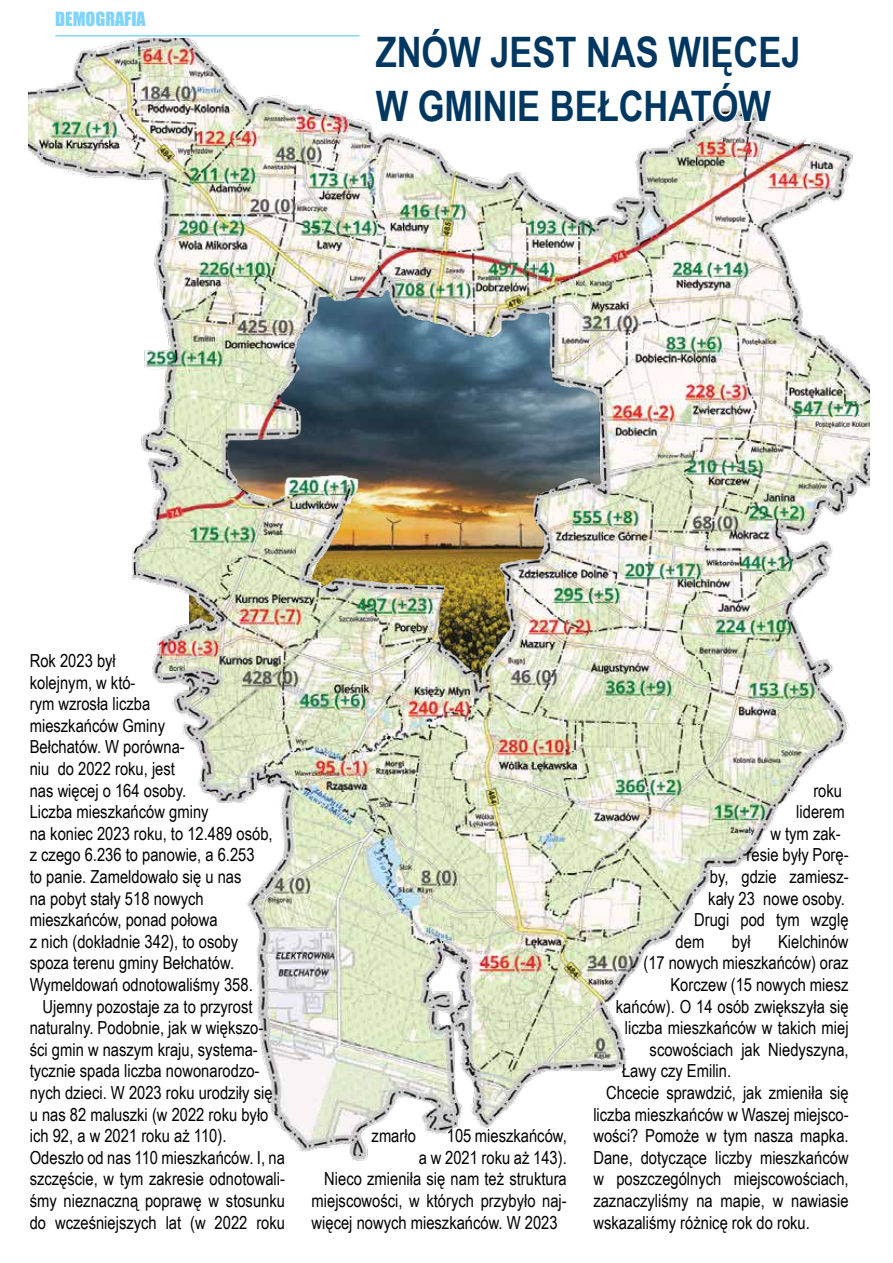
<style>
.page{position:relative;width:893px;height:1263px;background:#fff}
.page>*{position:absolute;margin:0;border:0;box-sizing:border-box;transform-origin:0 0}
.t1{font:700 42px/54px "Arial Narrow";color:#003760}
.t2{font:18px/21.6px "Arial Narrow";color:#000}
.t3{font:18px "Impact";color:#81d4f7}
</style>
<div class="page">
<hr style="left:55px;top:35px;width:304px;height:2px;background:#81d4f7">
<img style="left:29px;top:39px;width:841px;height:1122px">
<svg style="left:372px;top:39px;width:429px;height:88px"></svg>
<p class="t3" style="left:55px;top:5px;width:92px">DEMOGRAFIA</p>
<h1 class="t1" style="left:376px;top:23px;width:426px">ZNÓW JEST NAS WI ĘCEJ<br>W GMI NIE BEŁCHATÓW</h1>
<p class="t2" style="left:30px;top:649px;width:244px">Rok 2023 był<br>kolejnym, w któ-<br>rym wzrosła liczba<br>mieszkańców Gminy<br>Bełchatów. W porówna-<br>niu do 2022 roku, jest<br>nas więcej o 164 osoby.<br>Liczba mieszkańców gminy<br>na koniec 2023 roku, to 12.489 osób, z czego 6.236 to panowie, a 6.253<br>to panie. Zameldowało się u nas<br>na pobyt stały 518 nowych mieszkańców, ponad połowa<br>z nich (dokładnie 342), to osoby spoza terenu gminy Bełchatów.<br>Wymeldowań odnotowaliśmy 358.</p>
<p class="t2" style="left:30px;top:995px;width:257px;text-indent:13px">Ujemny pozostaje za to przyrost naturalny. Podobnie, jak w większo&shy;ści gmin w naszym kraju, systema&shy;tycznie spada liczba nowonarodzo&shy;nych dzieci. W 2023 roku urodziły się u nas 82 maluszki (w 2022 roku było ich 92, a w 2021 roku aż 110).<br>Odeszło od nas 110 mieszkańców. I, na szczęście, w tym zakresie odnotowali&shy;śmy nieznaczną poprawę w stosunku do wcześniejszych lat (w 2022 roku</p>
<p class="t2" style="left:372px;top:1124px;width:46px">zmarło</p>
<p class="t2" style="left:447px;top:1124px;width:121px">105 mieszkańców,</p>
<p class="t2" style="left:419px;top:1146px;width:149px">a w 2021 roku aż 143).</p>
<p class="t2" style="left:324px;top:1167px;width:244px">Nieco zmieniła się nam też struktura</p>
<p class="t2" style="left:312px;top:1189px;width:257px">miejscowości, w których przybyło naj-</p>
<p class="t2" style="left:312px;top:1211px;width:248px">więcej nowych mieszkańców. W 2023</p>
<p class="t2" style="left:813px;top:779px;width:30px">roku</p>
<p class="t2" style="left:796px;top:800px;width:50px">liderem</p>
<p class="t2" style="left:770px;top:822px;width:72px">w tym zak-</p>
<p class="t2" style="left:747px;top:843px;width:104px">resie były Porę-</p>
<p class="t2" style="left:710px;top:865px;width:140px">by, gdzie zamiesz-</p>
<p class="t2" style="left:708px;top:887px;width:138px">kały 23 nowe osoby.</p>
<p class="t2" style="left:694px;top:908px;width:156px">Drugi pod tym wzglę</p>
<p class="t2" style="left:676px;top:930px;width:30px">dem</p>
<p class="t2" style="left:732px;top:930px;width:20px">był</p>
<p class="t2" style="left:778px;top:930px;width:72px">Kielchinów</p>
<p class="t2" style="left:643px;top:951px;width:207px">(17 nowych mieszkańców) oraz</p>
<p class="t2" style="left:670px;top:973px;width:180px">Korczew (15 nowych miesz</p>
<p class="t2" style="left:616px;top:995px;width:234px">kańców). O 14 osób zwiększyła się</p>
<p class="t2" style="left:625px;top:1016px;width:225px">liczba mieszkańców w takich miej</p>
<p class="t2" style="left:650px;top:1038px;width:201px">scowościach jak Niedyszyna,</p>
<p class="t2" style="left:622px;top:1059px;width:111px">Ławy czy Emilin.</p>
<p class="t2" style="left:606px;top:1081px;width:244px">Chcecie sprawdzić, jak zmieniła się</p>
<p class="t2" style="left:593px;top:1103px;width:257px">liczba mieszkańców w Waszej miejsco-</p>
<p class="t2" style="left:593px;top:1124px;width:257px">wości? Pomoże w tym nasza mapka.</p>
<p class="t2" style="left:593px;top:1146px;width:257px">Dane, dotyczące liczby mieszkańców</p>
<p class="t2" style="left:593px;top:1167px;width:257px">w poszczególnych miejscowościach,</p>
<p class="t2" style="left:593px;top:1189px;width:257px">zaznaczyliśmy na mapie, w nawiasie</p>
<p class="t2" style="left:593px;top:1211px;width:218px">wskazaliśmy różnicę rok do roku.</p>
</div>
